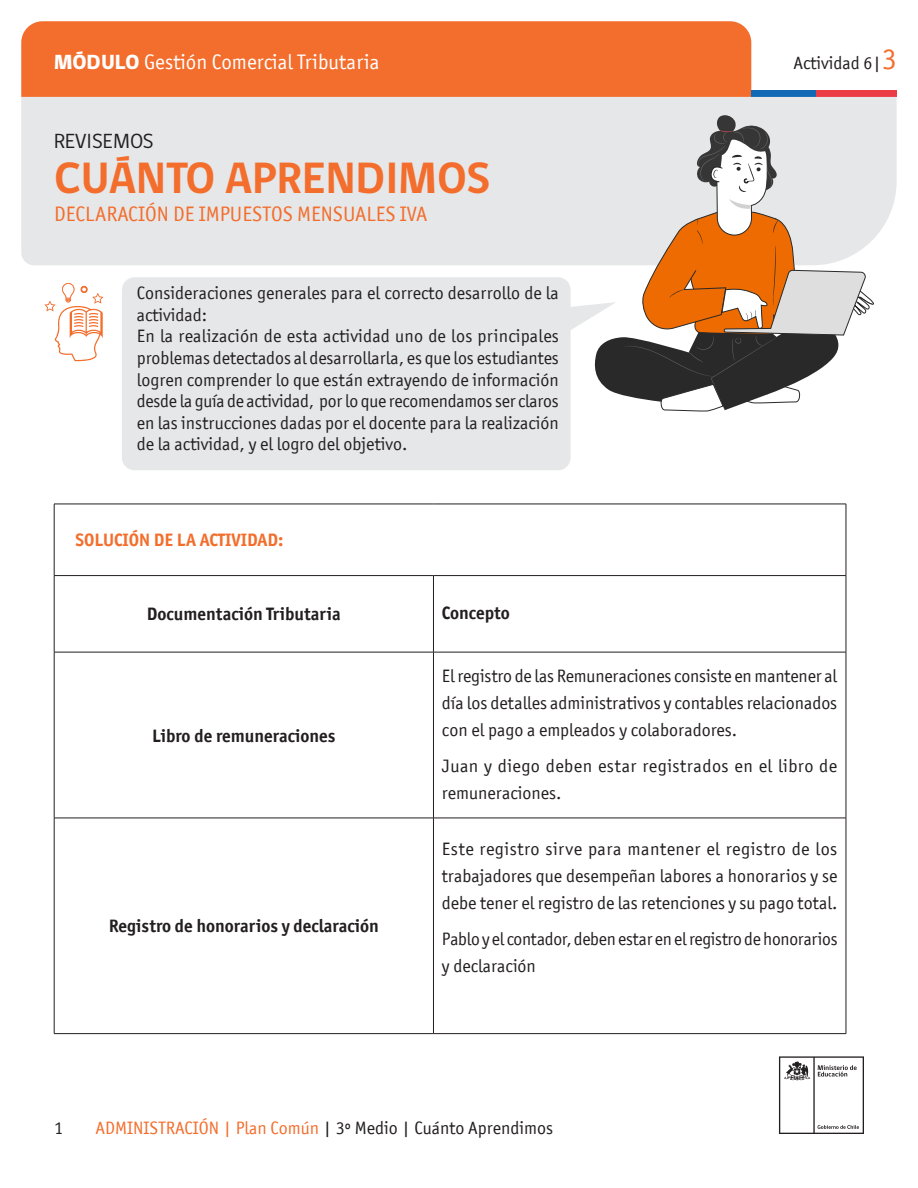
<style>
.page{position:relative;width:918px;height:1188px;background:#fff}
.page>*{position:absolute;margin:0;border:0;box-sizing:border-box;transform-origin:0 0}
.t1{font:700 45px "gob CL";color:#f36e2d}
.t2{font:21px "Officina San ITC";color:#f36e2d}
.t3{font:21px "Officina San ITC";color:#fff}
.t4{font:21px "gob CL";color:#231f20}
.t5{font:18px/21.6px "Officina San ITC";color:#231f20;text-align:justify}
.t6{font:700 18px "Officina San ITC";color:#231f20}
.t7{font:18px/27px "Officina San ITC";letter-spacing:.02em;color:#231f20}
.t8{font:700 18px "Officina San ITC";color:#f36e2d}
.s1{font-family:"gob CL";font-weight:800}
.s2{font-size:30px;color:#f36e2d}
.s3{color:#f36e2d}
</style>
<div class="page">
<svg style="left:779px;top:1056px;width:85px;height:78px"></svg>
<div style="left:21px;top:21px;width:730px;height:76px;background:#f36e2d"></div>
<div style="left:751px;top:90px;width:65px;height:7px;background:#0f69b4"></div>
<div style="left:816px;top:90px;width:81px;height:7px;background:#eb3c46"></div>
<div style="left:21px;top:97px;width:876px;height:168px;background:#e6e7e9"></div>
<hr style="left:54px;top:504px;width:379px;height:1px;background:#231f20">
<hr style="left:54px;top:504px;width:1px;height:71px;background:#231f20">
<hr style="left:433px;top:504px;width:413px;height:1px;background:#231f20">
<hr style="left:846px;top:504px;width:1px;height:71px;background:#231f20">
<hr style="left:54px;top:575px;width:379px;height:1px;background:#231f20">
<hr style="left:54px;top:576px;width:1px;height:76px;background:#231f20">
<hr style="left:433px;top:575px;width:413px;height:1px;background:#231f20">
<hr style="left:433px;top:576px;width:1px;height:76px;background:#231f20">
<hr style="left:846px;top:576px;width:1px;height:76px;background:#231f20">
<hr style="left:54px;top:652px;width:379px;height:1px;background:#231f20">
<hr style="left:54px;top:652px;width:1px;height:166px;background:#231f20">
<hr style="left:433px;top:652px;width:413px;height:1px;background:#231f20">
<hr style="left:433px;top:652px;width:1px;height:166px;background:#231f20">
<hr style="left:846px;top:652px;width:1px;height:166px;background:#231f20">
<hr style="left:54px;top:818px;width:379px;height:1px;background:#231f20">
<hr style="left:54px;top:818px;width:1px;height:215px;background:#231f20">
<hr style="left:54px;top:1033px;width:379px;height:1px;background:#231f20">
<hr style="left:433px;top:818px;width:413px;height:1px;background:#231f20">
<hr style="left:433px;top:818px;width:1px;height:215px;background:#231f20">
<hr style="left:846px;top:818px;width:1px;height:215px;background:#231f20">
<hr style="left:433px;top:1033px;width:413px;height:1px;background:#231f20">
<svg style="left:553px;top:115px;width:323px;height:296px"></svg>
<div style="left:122px;top:277px;width:449px;height:193px;background:#e6e7e9;border-radius:13px"></div>
<svg style="left:44px;top:283px;width:60px;height:78px"></svg>
<p class="t3" style="left:54px;top:50px;width:327px"><span class="s1">MÓDULO</span> Gestión Comercial Tributaria</p>
<p class="t5" style="left:794px;top:52px;width:105px">Actividad 6|<span class="s2">3</span></p>
<p class="t4" style="left:54px;top:127px;width:101px">REVISEMOS</p>
<p class="t1" style="left:54px;top:148px;width:438px">CUÁNTO APRENDIMOS</p>
<p class="t2" style="left:54px;top:202px;width:375px">DECLARACIÓN DE IMPUESTOS MENSUALES IVA</p>
<p class="t5" style="left:137px;top:282px;width:424px">Consideraciones generales para el correcto desarrollo de la actividad:</p>
<p class="t5" style="left:137px;top:325px;width:424px">En la realización de esta actividad uno de los principales problemas detectados al desarrollarla, es que los estudiantes logren comprender lo que están extrayendo de información desde la guía de actividad, por lo que recomendamos ser claros en las instrucciones dadas por el docente para la realización de la actividad, y el logro del objetivo.</p>
<p class="t8" style="left:75px;top:529px;width:210px">SOLUCIÓN DE LA ACTIVIDAD:</p>
<p class="t6" style="left:147px;top:603px;width:195px">Documentación Tributaria</p>
<p class="t6" style="left:442px;top:602px;width:69px">Concepto</p>
<p class="t6" style="left:152px;top:724px;width:185px">Libro de remuneraciones</p>
<p class="t6" style="left:109px;top:915px;width:271px">Registro de honorarios y declaración</p>
<p class="t5" style="left:442px;top:663px;width:397px;line-height:27px">El registro de las Remuneraciones consiste en mantener al día los detalles administrativos y contables relacionados con el pago a empleados y colaboradores.</p>
<p class="t7" style="left:442px;top:752px;width:397px">Juan y diego deben estar registrados en el libro de remuneraciones.</p>
<p class="t5" style="left:442px;top:836px;width:397px;line-height:27px">Este registro sirve para mantener el registro de los trabajadores que desempeñan labores a honorarios y se debe tener el registro de las retenciones y su pago total.</p>
<p class="t5" style="left:442px;top:925px;width:397px;line-height:27px">Pablo y el contador, deben estar en el registro de honorarios y declaración</p>
<p class="t5" style="left:54px;top:1117px;width:10px">1</p>
<p class="t5" style="left:95px;top:1117px;width:459px"><span class="s3">ADMINISTRACIÓN | Plan Común</span> | 3º Medio | Cuánto Aprendimos</p>
</div>
